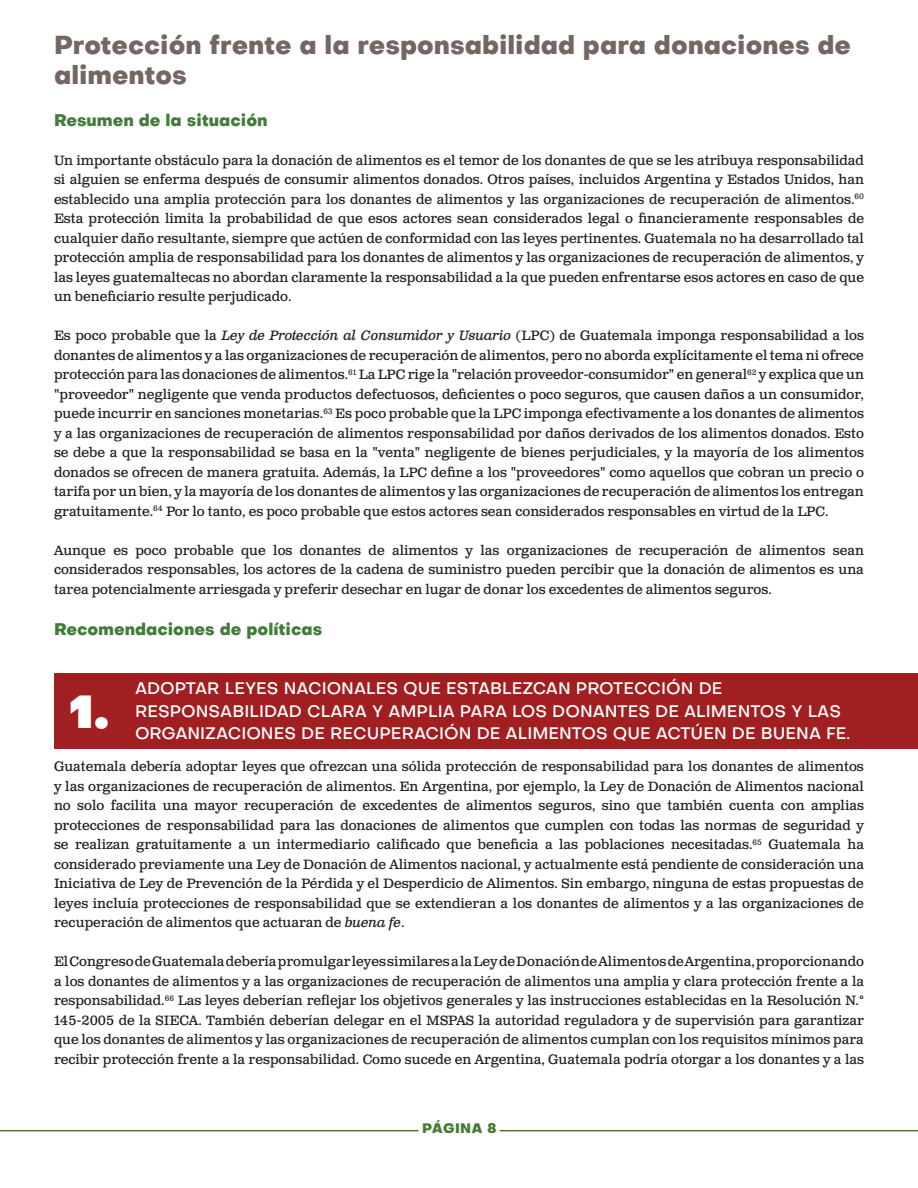
<style>
.page{position:relative;width:918px;height:1188px;background:#fff}
.page>*{position:absolute;margin:0;border:0;box-sizing:border-box;transform-origin:0 0}
.t1{font:45px "Objectivity Super";color:#fff}
.heading_2{font:800 25.5px/30.6px "Objectivity";color:#736663}
.t2{font:500 16.5px/22.5px "Objectivity";color:#fff}
.heading_2-2{font:800 16.5px "Objectivity";color:#427b3a}
.t3{font:13.5px/19.5px "Clarendon Text Pro";color:#231f20;text-align:justify}
.t4{font:800 13.5px "Objectivity";letter-spacing:.03em;color:#457c32}
.s1{font-style:italic}
</style>
<div class="page">
<div style="left:54px;top:673px;width:864px;height:76px;background:#a11e21"></div>
<hr style="left:0;top:1130px;width:418px;height:1px;background:#457c32">
<hr style="left:500px;top:1130px;width:418px;height:1px;background:#457c32">
<p class="heading_2" style="left:54px;top:29px;width:799px">Protección frente a la responsabilidad para donaciones de alimentos</p>
<p class="heading_2-2" style="left:54px;top:107px;width:215px">Resumen de la situación</p>
<p class="t3" style="left:54px;top:151px;width:812px">Un importante obstáculo para la donación de alimentos es el temor de los donantes de que se les atribuya responsabilidad si alguien se enferma después de consumir alimentos donados. Otros países, incluidos Argentina y Estados Unidos, han establecido una amplia protección para los donantes de alimentos y las organizaciones de recuperación de alimentos.<sup>60<br></sup>Esta protección limita la probabilidad de que esos actores sean considerados legal o financieramente responsables de cualquier daño resultante, siempre que actúen de conformidad con las leyes pertinentes. Guatemala no ha desarrollado tal protección amplia de responsabilidad para los donantes de alimentos y las organizaciones de recuperación de alimentos, y las leyes guatemaltecas no abordan claramente la responsabilidad a la que pueden enfrentarse esos actores en caso de que un beneficiario resulte perjudicado.</p>
<p class="t3" style="left:54px;top:326px;width:812px">Es poco probable que la <span class="s1">Ley de Protección al Consumidor y Usuario</span> (LPC) de Guatemala imponga responsabilidad a los donantes de alimentos y a las organizaciones de recuperación de alimentos, pero no aborda explícitamente el tema ni ofrece protección para las donaciones de alimentos.<sup>61</sup> La LPC rige la "relación proveedor-consumidor" en general<sup>62</sup> y explica que un "proveedor" negligente que venda productos defectuosos, deficientes o poco seguros, que causen daños a un consumidor, puede incurrir en sanciones monetarias.<sup>63</sup> Es poco probable que la LPC imponga efectivamente a los donantes de alimentos y a las organizaciones de recuperación de alimentos responsabilidad por daños derivados de los alimentos donados. Esto se debe a que la responsabilidad se basa en la "venta" negligente de bienes perjudiciales, y la mayoría de los alimentos donados se ofrecen de manera gratuita. Además, la LPC define a los "proveedores" como aquellos que cobran un precio o tarifa por un bien, y la mayoría de los donantes de alimentos y las organizaciones de recuperación de alimentos los entregan gratuitamente.<sup>64</sup> Por lo tanto, es poco probable que estos actores sean considerados responsables en virtud de la LPC.</p>
<p class="t3" style="left:54px;top:541px;width:811px">Aunque es poco probable que los donantes de alimentos y las organizaciones de recuperación de alimentos sean considerados responsables, los actores de la cadena de suministro pueden percibir que la donación de alimentos es una tarea potencialmente arriesgada y preferir desechar en lugar de donar los excedentes de alimentos seguros.</p>
<p class="heading_2-2" style="left:54px;top:616px;width:270px">Recomendaciones de políticas</p>
<p class="t1" style="left:70px;top:675px;width:41px">1.</p>
<p class="t2" style="left:135px;top:677px;width:708px">ADOPTAR LEYES NACIONALES QUE ESTABLEZCAN PROTECCIÓN DE<br>RESPONSABILIDAD CLARA Y AMPLIA PARA LOS DONANTES DE ALIMENTOS Y LAS</p>
<p class="t2" style="left:135px;top:722px;width:717px">ORGANIZACIONES DE RECUPERACIÓN DE ALIMENTOS QUE ACTÚEN DE BUENA FE.</p>
<p class="t3" style="left:54px;top:757px;width:812px">Guatemala debería adoptar leyes que ofrezcan una sólida protección de responsabilidad para los donantes de alimentos y las organizaciones de recuperación de alimentos. En Argentina, por ejemplo, la Ley de Donación de Alimentos nacional no solo facilita una mayor recuperación de excedentes de alimentos seguros, sino que también cuenta con amplias protecciones de responsabilidad para las donaciones de alimentos que cumplen con todas las normas de seguridad y se realizan gratuitamente a un intermediario calificado que beneficia a las poblaciones necesitadas.<sup>65</sup> Guatemala ha considerado previamente una Ley de Donación de Alimentos nacional, y actualmente está pendiente de consideración una Iniciativa de Ley de Prevención de la Pérdida y el Desperdicio de Alimentos. Sin embargo, ninguna de estas propuestas de leyes incluía protecciones de responsabilidad que se extendieran a los donantes de alimentos y a las organizaciones de recuperación de alimentos que actuaran de <span class="s1">buena fe</span>.</p>
<p class="t3" style="left:54px;top:952px;width:812px">El Congreso de Guatemala debería promulgar leyes similares a la Ley de Donación de Alimentos de Argentina, proporcionando a los donantes de alimentos y a las organizaciones de recuperación de alimentos una amplia y clara protección frente a la responsabilidad.<sup>66</sup> Las leyes deberían reflejar los objetivos generales y las instrucciones establecidas en la Resolución N.° 145-2005 de la SIECA. También deberían delegar en el MSPAS la autoridad reguladora y de supervisión para garantizar que los donantes de alimentos y las organizaciones de recuperación de alimentos cumplan con los requisitos mínimos para recibir protección frente a la responsabilidad. Como sucede en Argentina, Guatemala podría otorgar a los donantes y a las</p>
<p class="t4" style="left:422px;top:1118px;width:76px">PÁGINA 8</p>
</div>
